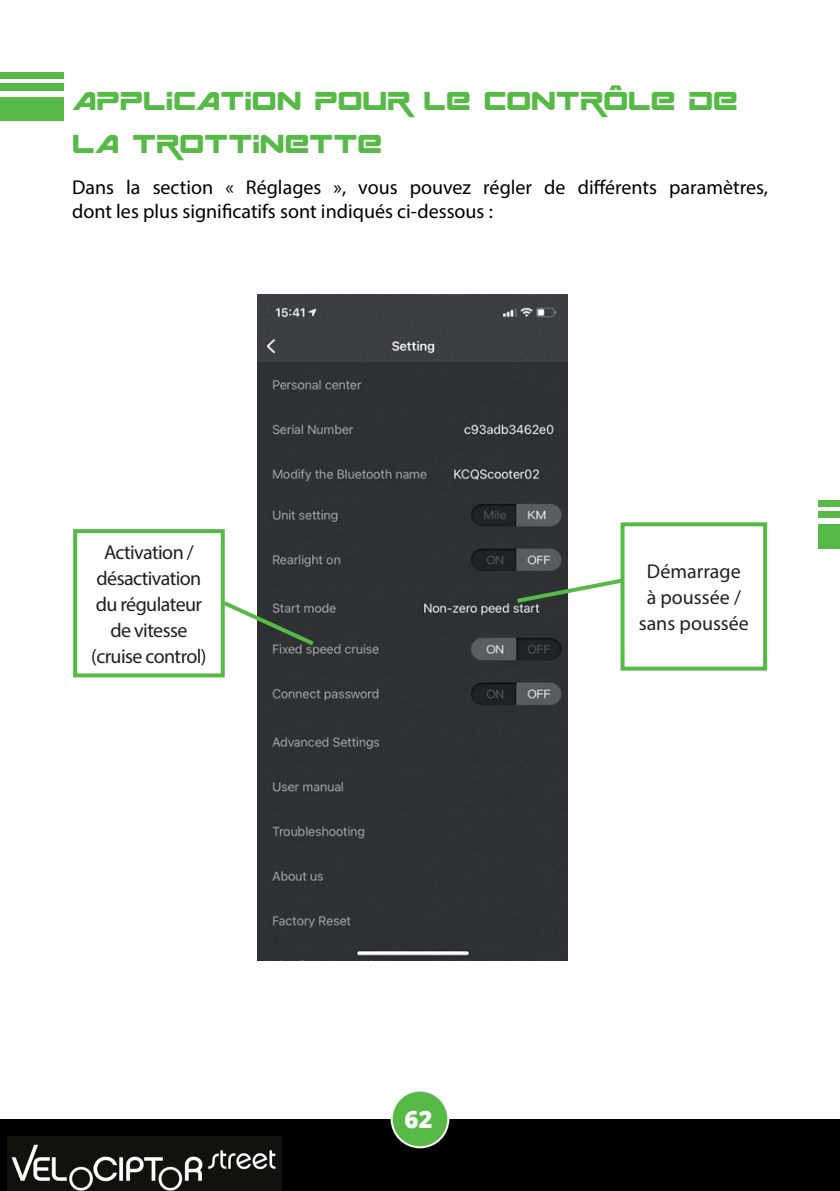
<style>
.page{position:relative;width:840px;height:1191px;background:#fff}
.page>*{position:absolute;margin:0;border:0;box-sizing:border-box;transform-origin:0 0}
.Titolo{font:36px/43.2px "Space Ranger";color:#57ba47}
.t1{font:800 24px "Open Sans";color:#fff}
.Sottotitoli{font:20px/24px "Myriad Pro";color:#000}
.Paragrafo{font:20px/26px "Myriad Pro";letter-spacing:-.03em;color:#231f20;text-align:center}
.Paragrafo-2{font:20px/26px "Myriad Pro";color:#231f20;text-align:center}
</style>
<div class="page">
<div style="left:0;top:1119px;width:839px;height:72px;background:#000001"></div>
<div style="left:391px;top:1090px;width:57px;height:57px;background:#57ba47;border-radius:50%"></div>
<div style="left:390px;top:1089px;width:59px;height:59px;border:2px solid #fff;border-radius:50%"></div>
<div style="left:0;top:72px;width:63px;height:48px;background:#57ba47"></div>
<hr style="left:0;top:79px;width:63px;height:4px;background:#fff">
<div style="left:0;top:91px;width:63px;height:5px;background:#fff"></div>
<img style="left:8px;top:1136px;width:273px;height:55px">
<img style="left:257px;top:294px;width:310px;height:666px">
<div style="left:620px;top:522px;width:146px;height:148px;border:4px solid #57ba47"></div>
<div style="left:73px;top:529px;width:152px;height:148px;border:4px solid #57ba47"></div>
<svg style="left:512px;top:576px;width:113px;height:29px"></svg>
<svg style="left:220px;top:598px;width:98px;height:51px"></svg>
<div style="left:818px;top:500px;width:21px;height:48px;background:#57ba47"></div>
<hr style="left:817px;top:507px;width:22px;height:3px;background:#fff">
<div style="left:817px;top:518px;width:22px;height:6px;background:#fff"></div>
<p class="Titolo" style="left:72px;top:80px;width:666px">APPLICATION POUR LE CONTRÔLE DE<br>LA TROTTINETTE</p>
<p class="Sottotitoli" style="left:72px;top:175px;width:697px">Dans la section « Réglages », vous pouvez régler de différents paramètres, dont les plus significatifs sont indiqués ci-dessous :</p>
<p class="Paragrafo" style="left:96px;top:539px;width:108px">Activation / désactivation du régulateur de vitesse</p>
<p class="Paragrafo" style="left:91px;top:643px;width:117px">(cruise control)</p>
<p class="t1" style="left:404px;top:1101px;width:30px">62</p>
<p class="Paragrafo-2" style="left:638px;top:558px;width:112px">Démarrage<br>à poussée / sans poussée</p>
</div>
